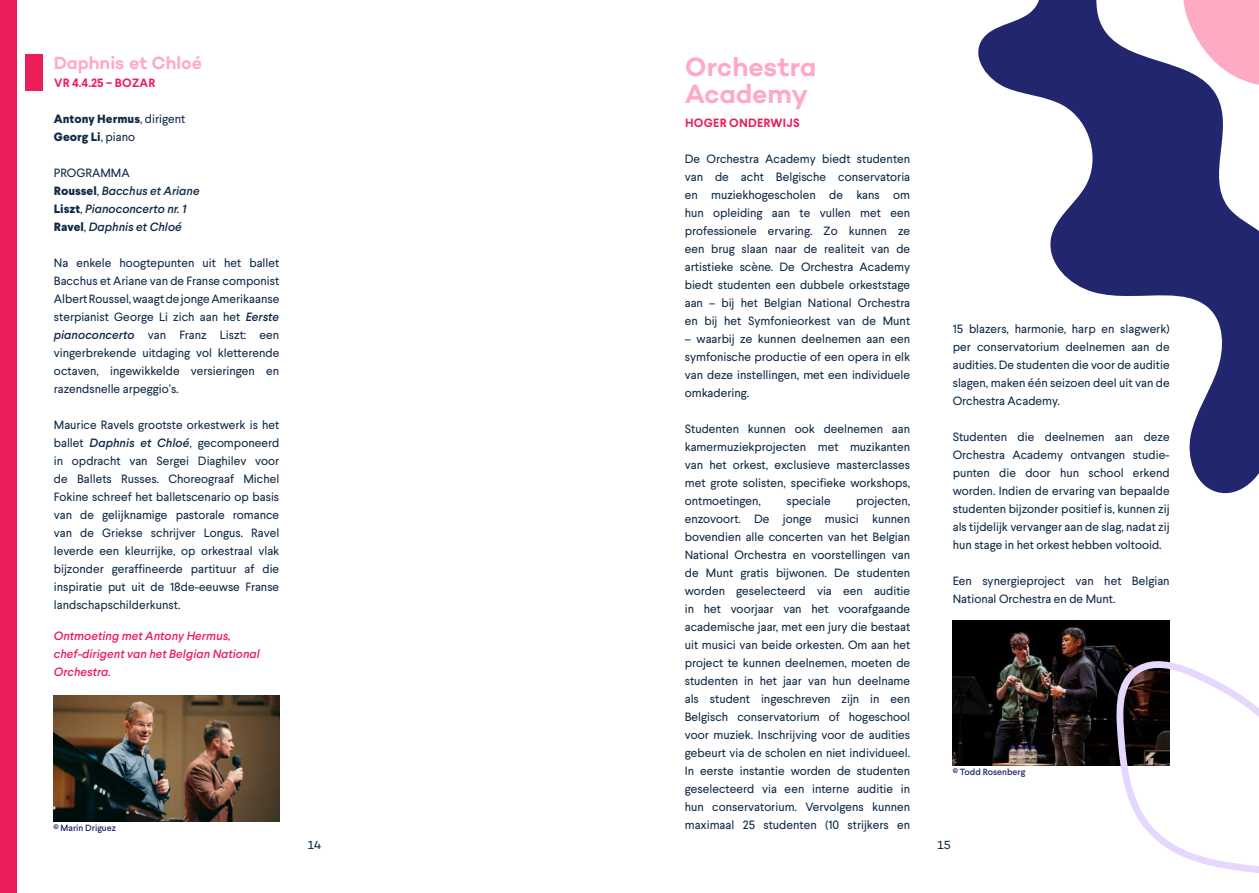
<style>
.page{position:relative;width:1259px;height:893px;background:#fff}
.page>*{position:absolute;margin:0;border:0;box-sizing:border-box;transform-origin:0 0}
.t1{font:600 27px/27px "Campton";letter-spacing:-.005em;color:#ffaac3}
.t2{font:600 18px "Campton";color:#ffaac3}
.t3{font:12px/18px "Larsseit";color:#102a46;text-align:justify}
.t4{font:italic 500 12px/18px "Larsseit";color:#102a46}
.t5{font:italic 500 12px/18px "Larsseit";color:#eb1e5a}
.t6{font:800 12px/18px "Larsseit";color:#102a46}
.t7{font:700 12px "Larsseit";letter-spacing:.02em;color:#eb1e5a}
.t8{font:12px "Campton";color:#102a46}
.t9{font:500 9px "Larsseit";color:#21266e}
.s1{font-weight:400}
.s2{font-weight:400;font-style:normal}
.s3{font-weight:800;font-style:normal}
.s4{font-weight:500;font-style:italic}
</style>
<div class="page">
<div style="left:0;top:0;width:17px;height:893px;background:#eb1e5a"></div>
<img style="left:53px;top:695px;width:226px;height:126px">
<img style="left:952px;top:621px;width:217px;height:144px">
<svg style="left:978px;top:0;width:281px;height:494px"></svg>
<svg style="left:1182px;top:0;width:77px;height:87px"></svg>
<svg style="left:1116px;top:660px;width:143px;height:213px"></svg>
<div style="left:26px;top:55px;width:17px;height:36px;background:#eb1e5a"></div>
<h2 class="t2" style="left:54px;top:51px;width:150px">Daphnis et Chloé</h2>
<p class="t7" style="left:54px;top:75px;width:103px">VR 4.4.25 – BOZAR</p>
<p class="t6" style="left:54px;top:110px;width:133px">Antony Hermus<span class="s1">, dirigent<br></span>Georg Li<span class="s1">, piano</span></p>
<p class="t4" style="left:54px;top:164px;width:147px"><span class="s2">PROGRAMMA<br></span><span class="s3">Roussel</span><span class="s2">,</span> Bacchus et Ariane<br><span class="s3">Liszt</span><span class="s2">,</span> Pianoconcerto nr. 1<br><span class="s3">Ravel</span><span class="s2">,</span> Daphnis et Chloé</p>
<p class="t3" style="left:54px;top:254px;width:227px">Na enkele hoogtepunten uit het ballet Bacchus et Ariane van de Franse componist Albert Roussel, waagt de jonge Amerikaanse sterpianist George Li zich aan het <span class="s4">Eerste pianoconcerto</span> van Franz Liszt: een vingerbrekende uitdaging vol kletterende octaven, ingewikkelde versieringen en razendsnelle arpeggio’s.</p>
<p class="t3" style="left:54px;top:416px;width:227px">Maurice Ravels grootste orkestwerk is het ballet <span class="s4">Daphnis et Chloé</span>, gecomponeerd in opdracht van Sergei Diaghilev voor de Ballets Russes. Choreograaf Michel Fokine schreef het balletscenario op basis van de gelijknamige pastorale romance van de Griekse schrijver Longus. Ravel leverde een kleurrijke, op orkestraal vlak bijzonder geraffineerde partituur af die inspiratie put uit de 18de-eeuwse Franse landschapschilderkunst.</p>
<p class="t5" style="left:54px;top:627px;width:208px">Ontmoeting met Antony Hermus, chef-dirigent van het Belgian National<br>Orchestra.</p>
<p class="t9" style="left:53px;top:822px;width:64px">© Marin Driguez</p>
<h1 class="t1" style="left:685px;top:53px;width:133px">Orchestra<br>Academy</h1>
<p class="t7" style="left:685px;top:115px;width:116px">HOGER ONDERWIJS</p>
<p class="t3" style="left:685px;top:149px;width:227px">De Orchestra Academy biedt studenten van de acht Belgische conservatoria en muziekhogescholen de kans om hun opleiding aan te vullen met een professionele ervaring. Zo kunnen ze een brug slaan naar de realiteit van de artistieke scène. De Orchestra Academy biedt studenten een dubbele orkeststage aan – bij het Belgian National Orchestra en bij het Symfonieorkest van de Munt</p>
<p class="t3" style="left:685px;top:329px;width:227px">– waarbij ze kunnen deelnemen aan een symfonische productie of een opera in elk van deze instellingen, met een individuele omkadering.</p>
<p class="t3" style="left:685px;top:419px;width:227px">Studenten kunnen ook deelnemen aan kamermuziekprojecten met muzikanten van het orkest, exclusieve masterclasses met grote solisten, specifieke workshops, ontmoetingen,</p>
<p class="t3" style="left:786px;top:491px;width:46px">speciale</p>
<p class="t3" style="left:685px;top:491px;width:227px;text-indent:171px">projecten, enzovoort. De jonge musici kunnen bovendien alle concerten van het Belgian National Orchestra en voorstellingen van de Munt gratis bijwonen. De studenten worden geselecteerd via een auditie in het voorjaar van het voorafgaande academische jaar, met een jury die bestaat uit musici van beide orkesten. Om aan het project te kunnen deelnemen, moeten de studenten in het jaar van hun deelname als student ingeschreven zijn in een Belgisch conservatorium of hogeschool voor muziek. Inschrijving voor de audities gebeurt via de scholen en niet individueel.<br>In eerste instantie worden de studenten geselecteerd via een interne auditie in hun conservatorium. Vervolgens kunnen maximaal 25 studenten (10 strijkers en</p>
<p class="t3" style="left:952px;top:320px;width:218px">15 blazers, harmonie, harp en slagwerk) per conservatorium deelnemen aan de audities. De studenten die voor de auditie slagen, maken één seizoen deel uit van de Orchestra Academy.</p>
<p class="t3" style="left:952px;top:428px;width:218px">Studenten die deelnemen aan deze Orchestra Academy ontvangen studie&shy;punten die door hun school erkend worden. Indien de ervaring van bepaalde studenten bijzonder positief is, kunnen zij als tijdelijk vervanger aan de slag, nadat zij hun stage in het orkest hebben voltooid.</p>
<p class="t3" style="left:952px;top:572px;width:218px">Een synergieproject van het Belgian<br>National Orchestra en de Munt.</p>
<p class="t9" style="left:952px;top:766px;width:74px">© Todd Rosenberg</p>
<p class="t8" style="left:308px;top:838px;width:15px">14</p>
<p class="t8" style="left:937px;top:838px;width:15px">15</p>
</div>
